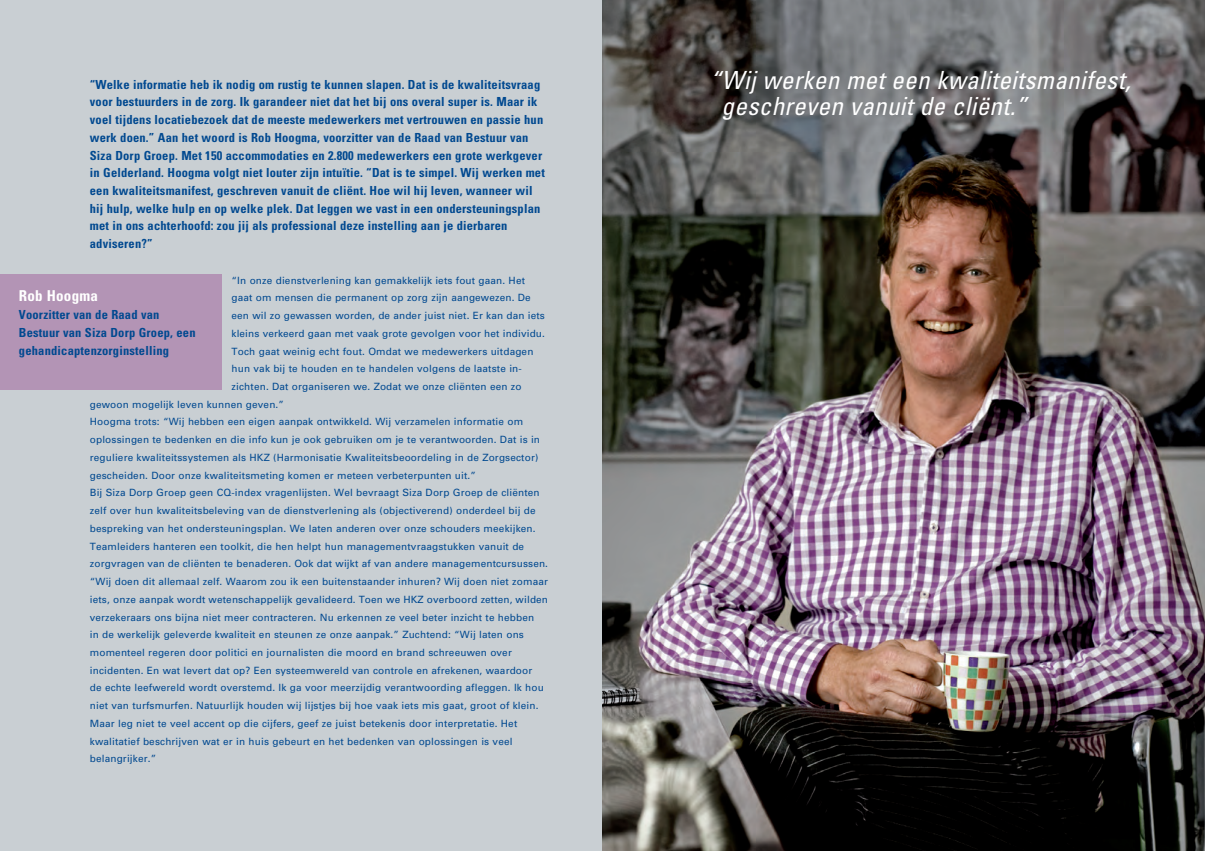
<style>
.page{position:relative;width:1205px;height:851px;background:#fff}
.page>*{position:absolute;margin:0;border:0;box-sizing:border-box;transform-origin:0 0}
.Normaal{font:italic condensed 25px/26.6px "Univers";letter-spacing:.015em;color:#fff}
.Normaal-2{font:700 condensed 15px "Univers";letter-spacing:.015em;color:#fff}
.Normaal-3{font:700 condensed 12.5px/17.8px "Univers";letter-spacing:.015em;color:#014990}
.Normaal-4{font:10px/17.8px "Univers";letter-spacing:.015em;color:#014990}
</style>
<div class="page">
<div style="left:0;top:0;width:602px;height:850px;background:#c9cfd3"></div>
<div style="left:0;top:275px;width:221px;height:115px;background:#b394b5"></div>
<img style="left:602px;top:0;width:603px;height:850px">
<p class="Normaal-3" style="left:90px;top:75px;width:455px">“Welke informatie heb ik nodig om rustig te kunnen slapen. Dat is de kwaliteitsvraag voor bestuurders in de zorg. Ik garandeer niet dat het bij ons overal super is. Maar ik voel tijdens locatiebezoek dat de meeste medewerkers met vertrouwen en passie hun werk doen.” Aan het woord is Rob Hoogma, voorzitter van de Raad van Bestuur van</p>
<p class="Normaal-3" style="left:90px;top:146px;width:454px">Siza Dorp Groep. Met 150 accommodaties en 2.800 medewerkers een grote werkgever</p>
<p class="Normaal-3" style="left:90px;top:164px;width:456px">in Gelderland. Hoogma volgt niet louter zijn intuïtie. “Dat is te simpel. Wij werken met een kwaliteitsmanifest, geschreven vanuit de cliënt. Hoe wil hij leven, wanneer wil</p>
<p class="Normaal-3" style="left:90px;top:199px;width:452px">hij hulp, welke hulp en op welke plek. Dat leggen we vast in een ondersteuningsplan met in ons achterhoofd: zou jij als professional deze instelling aan je dierbaren</p>
<p class="Normaal-3" style="left:90px;top:234px;width:64px">adviseren?”</p>
<p class="Normaal-4" style="left:232px;top:271px;width:295px">“In onze dienstverlening kan gemakkelijk iets fout gaan. Het</p>
<p class="Normaal-4" style="left:232px;top:289px;width:315px">gaat om mensen die permanent op zorg zijn aangewezen. De een wil zo gewassen worden, de ander juist niet. Er kan dan iets kleins verkeerd gaan met vaak grote gevolgen voor het individu.<br>Toch gaat weinig echt fout. Omdat we medewerkers uitdagen hun vak bij te houden en te handelen volgens de laatste in-</p>
<p class="Normaal-4" style="left:90px;top:377px;width:433px;text-indent:142px">zichten. Dat organiseren we. Zodat we onze cliënten een zo gewoon mogelijk leven kunnen geven.”</p>
<p class="Normaal-4" style="left:90px;top:413px;width:452px">Hoogma trots: “Wij hebben een eigen aanpak ontwikkeld. Wij verzamelen informatie om oplossingen te bedenken en die info kun je ook gebruiken om je te verantwoorden. Dat is in reguliere kwaliteitssystemen als HKZ (Harmonisatie Kwaliteitsbeoordeling in de Zorgsector) gescheiden. Door onze kwaliteitsmeting komen er meteen verbeterpunten uit.”</p>
<p class="Normaal-4" style="left:90px;top:483px;width:451px">Bij Siza Dorp Groep geen CQ-index vragenlijsten. Wel bevraagt Siza Dorp Groep de cliënten zelf over hun kwaliteitsbeleving van de dienstverlening als (objectiverend) onderdeel bij de bespreking van het ondersteuningsplan. We laten anderen over onze schouders meekijken.<br>Teamleiders hanteren een toolkit, die hen helpt hun managementvraagstukken vanuit de</p>
<p class="Normaal-4" style="left:90px;top:554px;width:460px">zorgvragen van de cliënten te benaderen. Ook dat wijkt af van andere managementcursussen.</p>
<p class="Normaal-4" style="left:90px;top:572px;width:460px;text-align:justify">“Wij doen dit allemaal zelf. Waarom zou ik een buitenstaander inhuren? Wij doen niet zomaar iets, onze aanpak wordt wetenschappelijk gevalideerd. Toen we HKZ overboord zetten, wilden verzekeraars ons bijna niet meer contracteren. Nu erkennen ze veel beter inzicht te hebben</p>
<p class="Normaal-4" style="left:90px;top:625px;width:436px">in de werkelijk geleverde kwaliteit en steunen ze onze aanpak.” Zuchtend: “Wij laten ons momenteel regeren door politici en journalisten die moord en brand schreeuwen over</p>
<p class="Normaal-4" style="left:90px;top:661px;width:444px">incidenten. En wat levert dat op? Een systeemwereld van controle en afrekenen, waardoor</p>
<p class="Normaal-4" style="left:90px;top:678px;width:456px">de echte leefwereld wordt overstemd. Ik ga voor meerzijdig verantwoording afleggen. Ik hou niet van turfsmurfen. Natuurlijk houden wij lijstjes bij hoe vaak iets mis gaat, groot of klein.<br>Maar leg niet te veel accent op die cijfers, geef ze juist betekenis door interpretatie. Het</p>
<p class="Normaal-4" style="left:90px;top:732px;width:424px">kwalitatief beschrijven wat er in huis gebeurt en het bedenken van oplossingen is veel</p>
<p class="Normaal-4" style="left:90px;top:749px;width:68px">belangrijker.”</p>
<p class="Normaal-2" style="left:19px;top:287px;width:81px">Rob Hoogma</p>
<p class="Normaal-3" style="left:19px;top:305px;width:142px">Voorzitter van de Raad van</p>
<p class="Normaal-3" style="left:19px;top:323px;width:178px">Bestuur van Siza Dorp Groep, een gehandicaptenzorginstelling</p>
<p class="Normaal" style="left:721px;top:66px;width:410px;text-indent:-12px">“Wij werken met een kwaliteitsmanifest, geschreven vanuit de cliënt.”</p>
</div>
